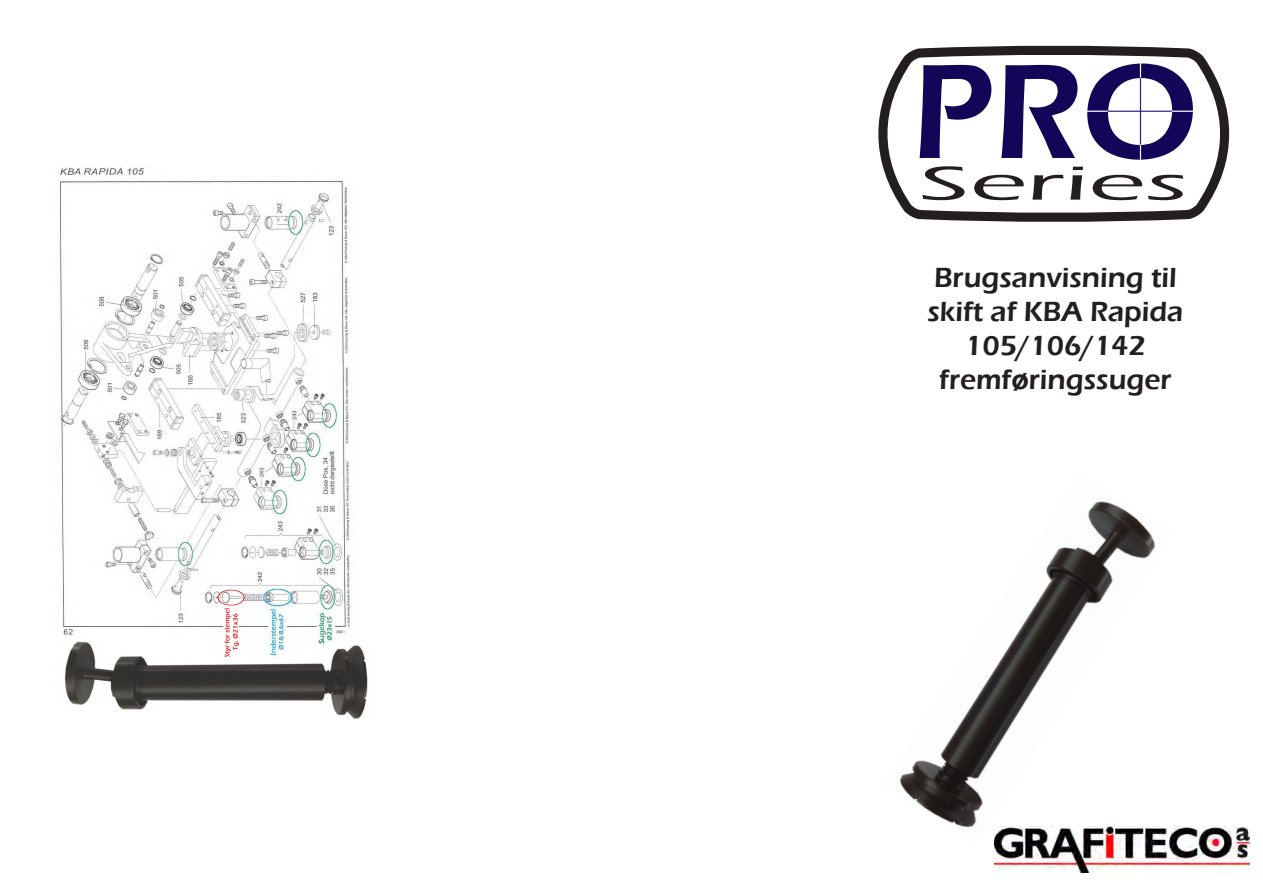
<style>
.page{position:relative;width:1263px;height:893px;background:#fff}
.page>*{position:absolute;margin:0;border:0;box-sizing:border-box;transform-origin:0 0}
.t1{font:600 139.35px "Eras ITC";color:#110658}
.t2{font:500 49.2px "Eras ITC";color:#231f20;scale:2.18 1}
.t3{font:600 28.5px/34.2px "Eras ITC";color:#231f20;text-align:center}
</style>
<div class="page">
<svg style="left:878px;top:45px;width:352px;height:177px"></svg>
<img style="left:899px;top:501px;width:260px;height:327px">
<img style="left:59px;top:167px;width:309px;height:552px">
<img style="left:994px;top:827px;width:256px;height:45px">
<h1 class="t1" style="left:911px;top:33px;width:288px">PRO</h1>
<h2 class="t2" style="left:919px;top:156px;width:125px">Series</h2>
<p class="t3" style="left:927px;top:260px;width:258px">Brugsanvisning til skift af KBA Rapida<br>105/106/142 fremføringssuger</p>
</div>
